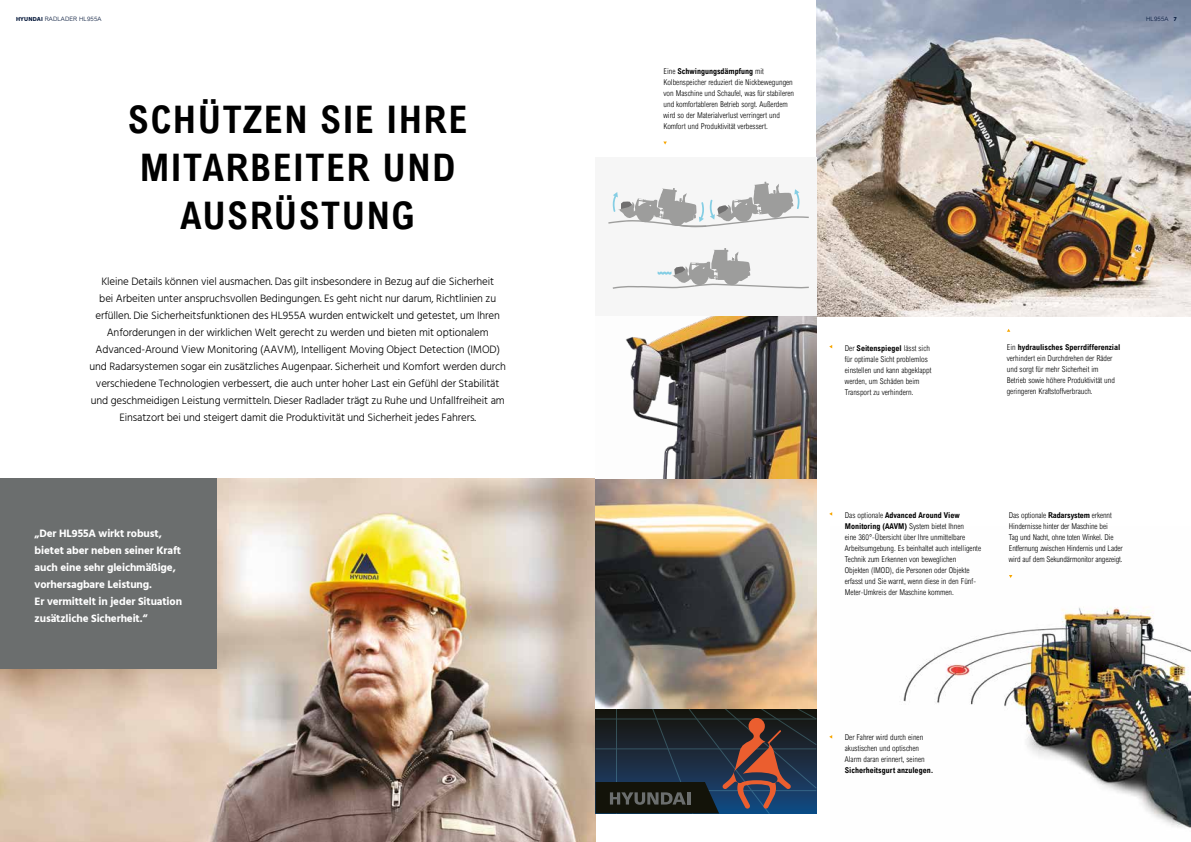
<style>
.page{position:relative;width:1191px;height:842px;background:#fff}
.page>*{position:absolute;margin:0;border:0;box-sizing:border-box;transform-origin:0 0}
.t1{font:700 condensed 38px/48px "Arial";letter-spacing:.04em;color:#000;text-align:center}
.t2{font:300 11px/17px "Hind";letter-spacing:-.01em;color:#000;text-align:center}
.t3{font:700 11px/17px "Hind";letter-spacing:-.01em;color:#fff}
.t4{font:300 condensed 8px/11px "Arial";color:#000}
.t5{font:700 condensed 8px "Arial";color:#000}
.t6{font:300 6px "Arial";letter-spacing:.02em;color:#001437}
.s1{font-family:"Hind";font-weight:700}
.s2{font-weight:700}
</style>
<div class="page">
<img style="left:0;top:478px;width:595px;height:364px">
<img style="left:816px;top:0;width:375px;height:316px">
<div style="left:0;top:478px;width:217px;height:191px;background:#6b6e6e"></div>
<img style="left:831px;top:575px;width:360px;height:254px">
<svg style="left:595px;top:708px;width:221px;height:105px"></svg>
<img style="left:595px;top:478px;width:221px;height:230px">
<svg style="left:625px;top:316px;width:191px;height:162px"></svg>
<div style="left:595px;top:157px;width:221px;height:159px;background:#f6f6f6"></div>
<svg style="left:608px;top:182px;width:201px;height:45px"></svg>
<svg style="left:612px;top:248px;width:197px;height:41px"></svg>
<p class="t6" style="left:16px;top:15px;width:87px"><span class="s1">HYUNDAI</span> RADLADER HL955A</p>
<p class="t6" style="left:1146px;top:15px;width:32px">HL955A <span class="s1">7</span></p>
<h1 class="t1" style="left:128px;top:96px;width:341px">SCHÜTZEN SIE IHRE<br>MITARBEITER UND<br>AUSRÜSTUNG</h1>
<p class="t2" style="left:89px;top:273px;width:418px">Kleine Details können viel ausmachen. Das gilt insbesondere in Bezug auf die Sicherheit<br>bei Arbeiten unter anspruchsvollen Bedingungen. Es geht nicht nur darum, Richtlinien zu erfüllen. Die Sicherheitsfunktionen des HL955A wurden entwickelt und getestet, um Ihren Anforderungen in der wirklichen Welt gerecht zu werden und bieten mit optionalem Advanced-Around View Monitoring (AAVM), Intelligent Moving Object Detection (IMOD) und Radarsystemen sogar ein zusätzliches Augenpaar. Sicherheit und Komfort werden durch verschiedene Technologien verbessert, die auch unter hoher Last ein Gefühl der Stabilität und geschmeidigen Leistung vermitteln. Dieser Radlader trägt zu Ruhe und Unfallfreiheit am Einsatzort bei und steigert damit die Produktivität und Sicherheit jedes Fahrers.</p>
<h2 class="t3" style="left:35px;top:525px;width:149px">„Der HL955A wirkt robust, bietet aber neben seiner Kraft auch eine sehr gleichmäßige, vorhersagbare Leistung.<br>Er vermittelt in jeder Situation zusätzliche Sicherheit.“</h2>
<p class="t4" style="left:663px;top:66px;width:132px">Eine <span class="s2">Schwingungsdämpfung</span> mit Kolbenspeicher reduziert die Nickbewegungen von Maschine und Schaufel, was für stabileren und komfortableren Betrieb sorgt. Außerdem wird so der Materialverlust verringert und Komfort und Produktivität verbessert.</p>
<p class="t4" style="left:845px;top:343px;width:88px">Der <span class="s2">Seitenspiegel</span> lässt sich für optimale Sicht problemlos einstellen und kann abgeklappt werden, um Schäden beim<br>Transport zu verhindern.</p>
<p class="t4" style="left:1006px;top:342px;width:115px">Ein <span class="s2">hydraulisches Sperrdifferenzial </span>verhindert ein Durchdrehen der Räder und sorgt für mehr Sicherheit im<br>Betrieb sowie höhere Produktivität und geringeren Kraftstoffverbrauch.</p>
<p class="t4" style="left:845px;top:509px;width:138px">Das optionale <span class="s2">Advanced Around View Monitoring (AAVM)</span> System bietet Ihnen<br>eine 360°-Übersicht über Ihre unmittelbare Arbeitsumgebung. Es beinhaltet auch intelligente Technik zum Erkennen von beweglichen Objekten (IMOD), die Personen oder Objekte erfasst und Sie warnt, wenn diese in den Fünf-Meter-Umkreis der Maschine kommen.</p>
<p class="t4" style="left:1009px;top:509px;width:115px">Das optionale <span class="s2">Radarsystem</span> erkennt Hindernisse hinter der Maschine bei<br>Tag und Nacht, ohne toten Winkel. Die Entfernung zwischen Hindernis und Lader wird auf dem Sekundärmonitor angezeigt.</p>
<p class="t4" style="left:845px;top:732px;width:81px">Der Fahrer wird durch einen akustischen und optischen<br>Alarm daran erinnert, seinen</p>
<p class="t5" style="left:845px;top:766px;width:90px">Sicherheitsgurt anzulegen.</p>
</div>
